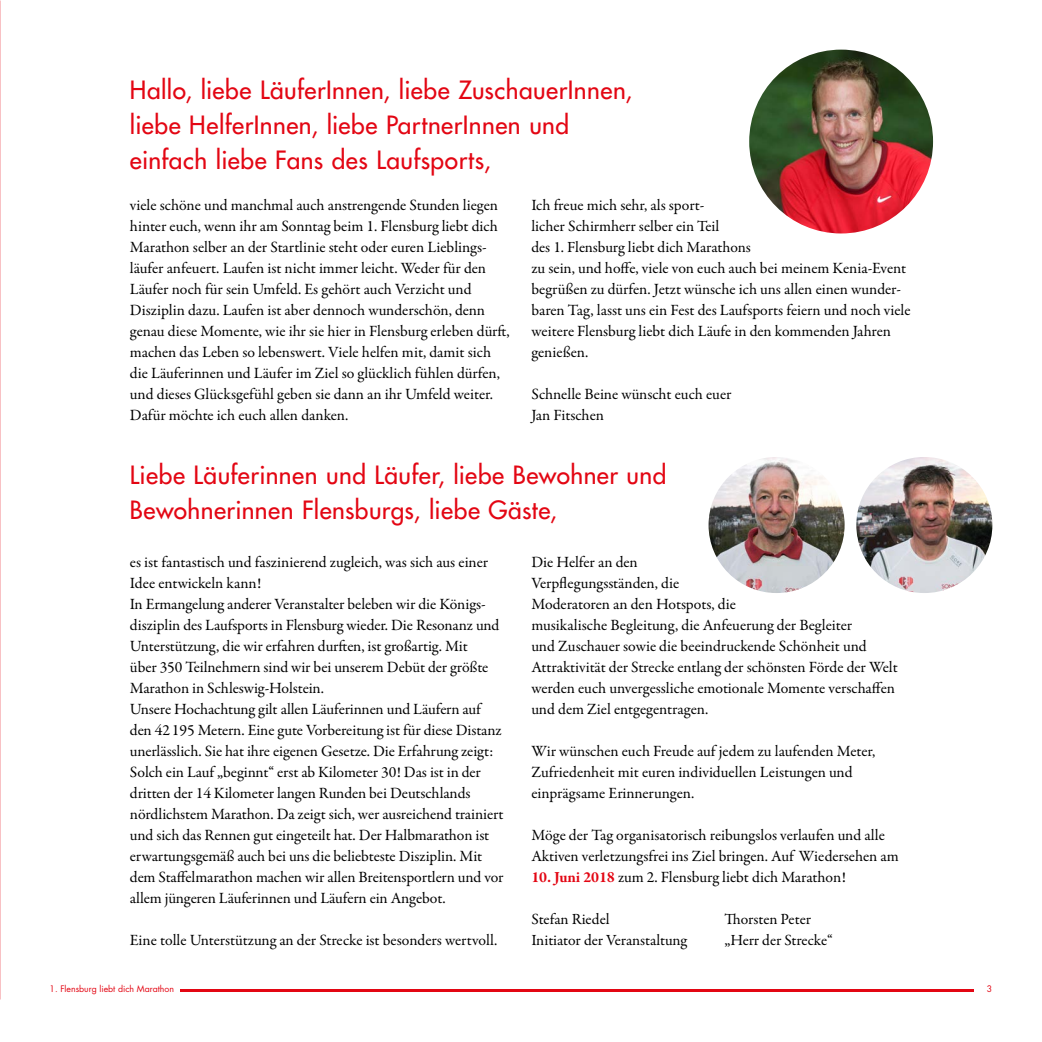
<style>
.page{position:relative;width:1042px;height:1042px;background:#fff}
.page>*{position:absolute;margin:0;border:0;box-sizing:border-box;transform-origin:0 0}
.t1{font:24.5px/35px "Futura LT";letter-spacing:.02em;color:#e30613}
.t2{font:15.75px/21px "Garamond Premr Pro";letter-spacing:-.005em;color:#000}
.t3{font:15.58px/21px "Garamond Premr Pro";letter-spacing:-.005em;color:#000}
.t4{font:8.75px "Futura LT";color:#e30613}
.s1{font-size:15.58px}
.s2{font-weight:700;color:#e30613}
</style>
<div class="page">
<hr style="left:180px;top:989px;width:793px;height:3px;background:#e30613">
<img style="left:749px;top:50px;width:184px;height:183px;border-radius:92px">
<img style="left:708px;top:457px;width:136px;height:136px;border-radius:68px">
<img style="left:856px;top:457px;width:136px;height:136px;border-radius:68px">
<h1 class="t1" style="left:130px;top:72px;width:504px">Hallo, liebe LäuferInnen, liebe ZuschauerInnen, liebe HelferInnen, liebe PartnerInnen und einfach liebe Fans des Laufsports,</h1>
<p class="t2" style="left:130px;top:195px;width:381px">viele schöne und manchmal auch anstrengende Stunden liegen hinter euch, wenn ihr am Sonntag beim 1. Flensburg liebt dich Marathon selber an der Startlinie steht oder euren Lieblings&shy;läufer anfeuert. Laufen ist nicht immer leicht. Weder für den Läufer noch für sein Umfeld. Es gehört auch Verzicht und Disziplin dazu. Laufen ist aber dennoch wunderschön, denn genau diese Momente, wie ihr sie hier in Flensburg erleben dürft, machen das Leben so lebenswert. Viele helfen mit, damit sich die Läuferinnen und Läufer im Ziel so glücklich fühlen dürfen, und dieses Glücksgefühl geben sie dann an ihr Umfeld weiter.<br>Dafür möchte ich euch allen danken.</p>
<p class="t2" style="left:531px;top:195px;width:189px">Ich freue mich sehr, als sport&shy;licher Schirmherr <span class="s1">selber ein Teil</span></p>
<p class="t3" style="left:531px;top:237px;width:221px">des 1. Flensburg liebt dich Marathons</p>
<p class="t2" style="left:531px;top:258px;width:381px">zu sein, und hoffe, viele von euch auch bei meinem Kenia-Event begrüßen zu dürfen. Jetzt wünsche ich uns allen einen wunder&shy;baren Tag, lasst uns ein Fest des Laufsports feiern und noch viele weitere Flensburg liebt dich Läufe in den kommenden Jahren genießen.</p>
<p class="t2" style="left:531px;top:384px;width:202px">Schnelle Beine wünscht euch euer<br>Jan Fitschen</p>
<h1 class="t1" style="left:130px;top:458px;width:538px">Liebe Läuferinnen und Läufer, liebe Bewohner und<br>Bewohnerinnen Flensburgs, liebe Gäste,</h1>
<p class="t2" style="left:130px;top:552px;width:375px">es ist fantastisch und faszinierend zugleich, was sich aus einer Idee entwickeln kann!<br>In Ermangelung anderer Veranstalter beleben wir die Königs&shy;disziplin des Laufsports in Flensburg wieder. Die Resonanz und Unterstützung, die wir erfahren durften, ist großartig. Mit<br>über 350 Teilnehmern sind wir bei unserem Debüt der größte Marathon in Schleswig-Holstein.<br>Unsere Hochachtung gilt allen Läuferinnen und Läufern auf den 42195 Metern. Eine gute Vorbereitung ist für diese Distanz unerlässlich. Sie hat ihre eigenen Gesetze. Die Erfahrung zeigt:<br>Solch ein Lauf „beginnt“ erst ab Kilometer 30! Das ist in der dritten der 14 Kilometer langen Runden bei Deutschlands nördlichstem Marathon. Da zeigt sich, wer ausreichend trainiert und sich das Rennen gut eingeteilt hat. Der Halbmarathon ist erwartungsgemäß auch bei uns die beliebteste <span class="s1">Disziplin</span>. Mit dem Staffelmarathon machen wir allen Breitensportlern und vor allem jüngeren Läuferinnen und Läufern ein Angebot.</p>
<p class="t2" style="left:130px;top:930px;width:369px">Eine tolle Unterstützung an der Strecke ist besonders wertvoll.</p>
<p class="t2" style="left:531px;top:552px;width:368px">Die Helfer an den<br>Verpflegungsständen, die<br>Moderatoren an den Hotspots, die<br>musikalische Begleitung, die Anfeuerung der Begleiter<br>und Zuschauer sowie die beeindruckende Schönheit und Attraktivität der Strecke entlang der schönsten Förde der Welt werden euch unvergessliche emotionale Momente verschaffen und dem Ziel entgegentragen.</p>
<p class="t2" style="left:531px;top:741px;width:346px">Wir wünschen euch Freude auf jedem zu laufenden Meter,<br>Zufriedenheit mit euren individuellen Leistungen und einprägsame Erinnerungen.</p>
<p class="t2" style="left:531px;top:825px;width:369px">Möge der Tag organisatorisch reibungslos verlaufen und alle<br>Aktiven verletzungsfrei ins Ziel bringen. Auf Wiedersehen am</p>
<p class="t2" style="left:531px;top:867px;width:316px"><span class="s2">10. Juni 2018</span> zum 2. Flensburg liebt dich Marathon!</p>
<p class="t3" style="left:531px;top:909px;width:157px">Stefan Riedel<br>Initiator der Veranstaltung</p>
<p class="t3" style="left:724px;top:909px;width:110px">Thorsten Peter „Herr der Strecke“</p>
<p class="t4" style="left:50px;top:983px;width:126px">1. Flensburg liebt dich Marathon</p>
<p class="t4" style="left:987px;top:983px;width:7px">3</p>
</div>
